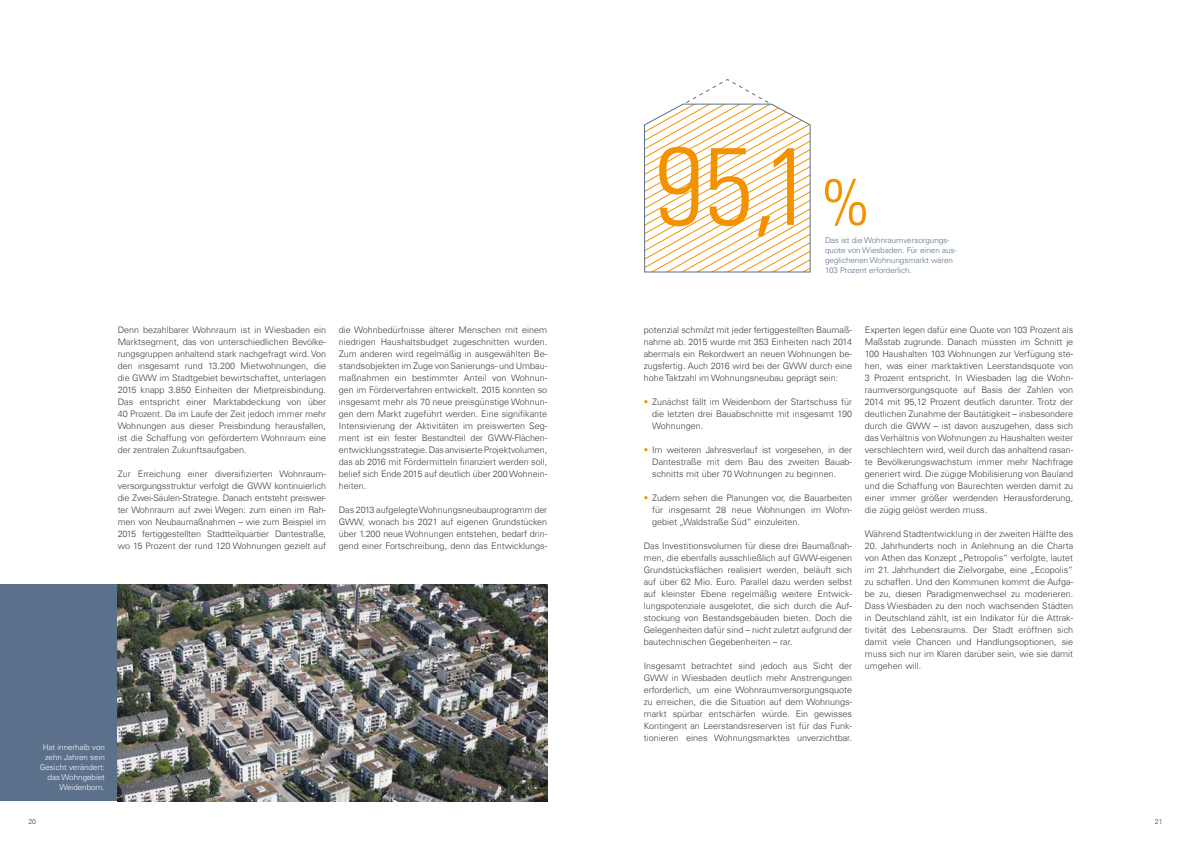
<style>
.page{position:relative;width:1191px;height:842px;background:#fff}
.page>*{position:absolute;margin:0;border:0;box-sizing:border-box;transform-origin:0 0}
.t1{font:110px "Univers LTCYR 47 Light Cond";color:#f39200}
.t2{font:300 9px/12px "Univers Com 45";color:#3c3c3b;text-align:justify}
.t3{font:300 8px/10px "Univers Com 45";color:#5a708b}
.t4{font:300 8px/10px "Univers Com 45";color:#fff;text-align:right}
.t5{font:300 7px "Univers Com 45";color:#3c3c3b}
.s1{font-size:65px}
.s2{color:#f39200}
</style>
<div class="page">
<div style="left:0;top:585px;width:119px;height:216px;background:#5a708b"></div>
<img style="left:118px;top:585px;width:429px;height:216px">
<svg style="left:643px;top:79px;width:168px;height:194px"></svg>
<p class="t2" style="left:118px;top:323px;width:210px">Denn bezahlbarer Wohnraum ist in Wiesbaden ein Marktsegment, das von unterschiedlichen Bevölke&shy;rungsgruppen anhaltend stark nachgefragt wird. Von den insgesamt rund 13.200 Mietwohnungen, die die GWW im Stadtgebiet bewirtschaftet, unterlagen 2015 knapp 3.850 Einheiten der Mietpreisbindung.<br>Das entspricht einer Marktabdeckung von über 40 Prozent. Da im Laufe der Zeit jedoch immer mehr Wohnungen aus dieser Preisbindung herausfallen, ist die Schaffung von gefördertem Wohnraum eine der zentralen Zukunftsaufgaben.</p>
<p class="t2" style="left:118px;top:467px;width:210px">Zur Erreichung einer diversifizierten Wohnraum&shy;versorgungsstruktur verfolgt die GWW kontinuierlich die Zwei-Säulen-Strategie. Danach entsteht preiswer&shy;ter Wohnraum auf zwei Wegen: zum einen im Rah&shy;men von Neubaumaßnahmen – wie zum Beispiel im 2015 fertiggestellten Stadtteilquartier Dantestraße, wo 15 Prozent der rund 120 Wohnungen gezielt auf</p>
<p class="t2" style="left:339px;top:323px;width:210px">die Wohnbedürfnisse älterer Menschen mit einem niedrigen Haushaltsbudget zugeschnitten wurden.<br>Zum anderen wird regelmäßig in ausgewählten Be&shy;standsobjekten im Zuge von Sanierungs- und Umbau&shy;maßnahmen ein bestimmter Anteil von Wohnun&shy;gen im Förderverfahren entwickelt. 2015 konnten so insgesamt mehr als 70 neue preisgünstige Wohnun&shy;gen dem Markt zugeführt werden. Eine signifikante Intensivierung der Aktivitäten im preiswerten Seg&shy;ment ist ein fester Bestandteil der GWW-Flächen&shy;entwicklungsstrategie. Das anvisierte Projektvolumen, das ab 2016 mit Fördermitteln finanziert werden soll, belief sich Ende 2015 auf deutlich über 200 Wohnein&shy;heiten.</p>
<p class="t2" style="left:339px;top:503px;width:210px">Das 2013 aufgelegte Wohnungsneubauprogramm der GWW, wonach bis 2021 auf eigenen Grundstücken über 1.200 neue Wohnungen entstehen, bedarf drin&shy;gend einer Fortschreibung, denn das Entwicklungs-</p>
<p class="t4" style="left:40px;top:742px;width:67px">Hat innerhalb von zehn Jahren sein<br>Gesicht verändert: das Wohngebiet<br>Weidenborn.</p>
<h1 class="t1" style="left:655px;top:111px;width:217px">95,1<span class="s1">%</span></h1>
<p class="t3" style="left:825px;top:235px;width:133px">Das ist die Wohnraumversorgungs&shy;quote von Wiesbaden. Für einen aus&shy;geglichenen Wohnungsmarkt wären<br>103 Prozent erforderlich.</p>
<p class="t2" style="left:643px;top:323px;width:210px">potenzial schmilzt mit jeder fertiggestellten Baumaß&shy;nahme ab. 2015 wurde mit 353 Einheiten nach 2014 abermals ein Rekordwert an neuen Wohnungen be&shy;zugsfertig. Auch 2016 wird bei der GWW durch eine hohe Taktzahl im Wohnungsneubau geprägt sein:</p>
<p class="t2" style="left:652px;top:395px;width:201px;text-indent:-9px"><span class="s2">•</span> Zunächst fällt im Weidenborn der Startschuss für die letzten drei Bauabschnitte mit insgesamt 190<br>Wohnungen.</p>
<p class="t2" style="left:652px;top:443px;width:201px;text-indent:-9px"><span class="s2">•</span> Im weiteren Jahresverlauf ist vorgesehen, in der Dantestraße mit dem Bau des zweiten Bauab&shy;schnitts mit über 70 Wohnungen zu beginnen.</p>
<p class="t2" style="left:652px;top:491px;width:201px;text-indent:-9px"><span class="s2">•</span> Zudem sehen die Planungen vor, die Bauarbeiten für insgesamt 28 neue Wohnungen im Wohn&shy;gebiet „Waldstraße Süd“ einzuleiten.</p>
<p class="t2" style="left:643px;top:539px;width:210px">Das Investitionsvolumen für diese drei Baumaßnah&shy;men, die ebenfalls ausschließlich auf GWW-eigenen Grundstücksflächen realisiert werden, beläuft sich auf über 62 Mio. Euro. Parallel dazu werden selbst auf kleinster Ebene regelmäßig weitere Entwick&shy;lungspotenziale ausgelotet, die sich durch die Auf&shy;stockung von Bestandsgebäuden bieten. Doch die Gelegenheiten dafür sind – nicht zuletzt aufgrund der bautechnischen Gegebenheiten – rar.</p>
<p class="t2" style="left:643px;top:659px;width:210px">Insgesamt betrachtet sind jedoch aus Sicht der GWW in Wiesbaden deutlich mehr Anstrengungen erforderlich, um eine Wohnraumversorgungsquote zu erreichen, die die Situation auf dem Wohnungs&shy;markt spürbar entschärfen würde. Ein gewisses Kontingent an Leerstandsreserven ist für das Funk&shy;tionieren eines Wohnungsmarktes unverzichtbar.</p>
<p class="t2" style="left:865px;top:323px;width:210px">Experten legen dafür eine Quote von 103 Prozent als Maßstab zugrunde. Danach müssten im Schnitt je 100 Haushalten 103 Wohnungen zur Verfügung ste&shy;hen, was einer marktaktiven Leerstandsquote von 3 Prozent entspricht. In Wiesbaden lag die Wohn&shy;raumversorgungsquote auf Basis der Zahlen von 2014 mit 95,12 Prozent deutlich darunter. Trotz der deutlichen Zunahme der Bautätigkeit – insbesondere durch die GWW – ist davon auszugehen, dass sich das Verhältnis von Wohnungen zu Haushalten weiter verschlechtern wird, weil durch das anhaltend rasan&shy;te Bevölkerungswachstum immer mehr Nachfrage generiert wird. Die zügige Mobilisierung von Bauland und die Schaffung von Baurechten werden damit zu einer immer größer werdenden Herausforderung, die zügig gelöst werden muss.</p>
<p class="t2" style="left:865px;top:527px;width:210px">Während Stadtentwicklung in der zweiten Hälfte des</p>
<p class="t2" style="left:865px;top:539px;width:210px">20. Jahrhunderts noch in Anlehnung an die Charta von Athen das Konzept „Petropolis“ verfolgte, lautet im 21. Jahrhundert die Zielvorgabe, eine „Ecopolis“ zu schaffen. Und den Kommunen kommt die Aufga&shy;be zu, diesen Paradigmenwechsel zu moderieren.<br>Dass Wiesbaden zu den noch wachsenden Städten in Deutschland zählt, ist ein Indikator für die Attrak&shy;tivität des Lebensraums. Der Stadt eröffnen sich damit viele Chancen und Handlungsoptionen, sie muss sich nur im Klaren darüber sein, wie sie damit umgehen will.</p>
<p class="t5" style="left:28px;top:817px;width:9px">20</p>
<p class="t5" style="left:1154px;top:817px;width:9px">21</p>
</div>
